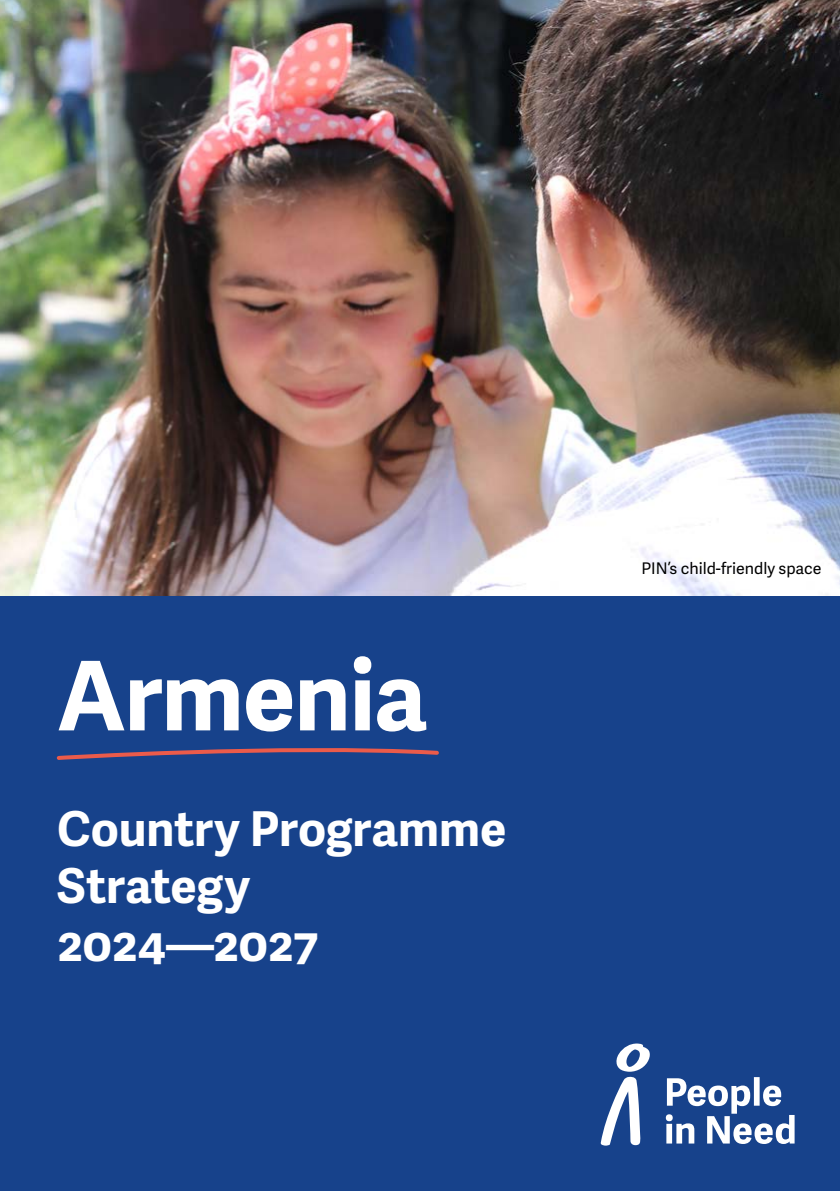
<style>
.page{position:relative;width:840px;height:1191px;background:#fff}
.page>*{position:absolute;margin:0;border:0;box-sizing:border-box;transform-origin:0 0}
.t1{font:700 96px "Adelle Sans";letter-spacing:-.01em;color:#fff}
.t2{font:700 48px/57.6px "Adelle Sans";letter-spacing:-.005em;color:#fff}
.t3{font:16px "Adelle Sans";color:#000}
</style>
<div class="page">
<div style="left:0;top:595px;width:839px;height:596px;background:#17428b"></div>
<img style="left:0;top:0;width:839px;height:595px">
<svg style="left:600px;top:1043px;width:49px;height:102px"></svg>
<svg style="left:665px;top:1077px;width:129px;height:67px"></svg>
<svg style="left:56px;top:748px;width:383px;height:12px"></svg>
<h1 class="t1" style="left:57px;top:638px;width:371px">Armenia</h1>
<p class="t2" style="left:57px;top:801px;width:450px">Country Programme<br>Strategy<br>2024—2027</p>
<p class="t3" style="left:641px;top:559px;width:181px">PIN’s child-friendly space</p>
</div>
